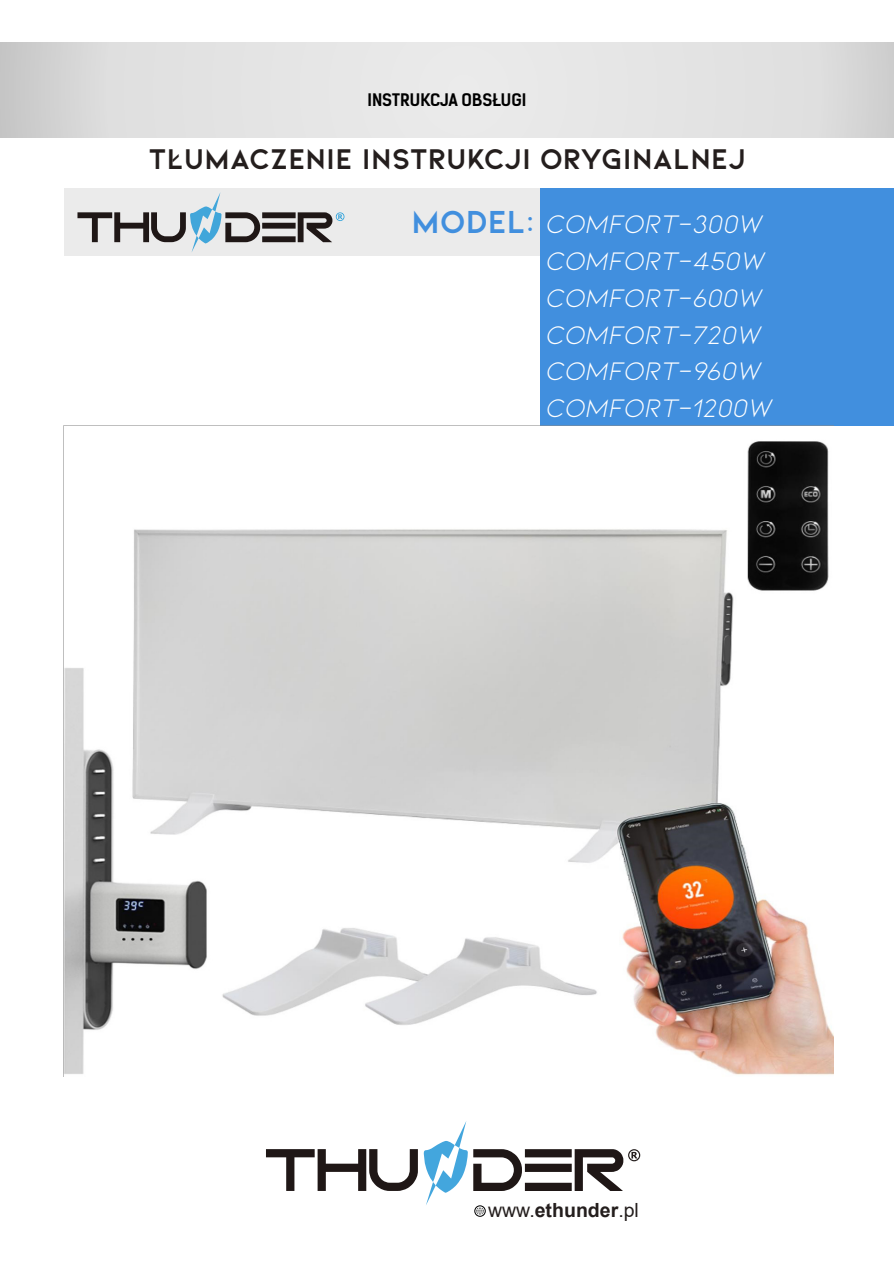
<style>
.page{position:relative;width:894px;height:1263px;background:#fff}
.page>*{position:absolute;margin:0;border:0;box-sizing:border-box;transform-origin:0 0}
.t1{font:700 30px "KIONAPL";color:#241e1d}
.t2{font:27px/36.8px "KIONAPL Regular Itallic";color:#fff}
.t3{font:700 19.5px "Arial";color:#241e1d}
.t4{font:700 16.5px "Kelson Sans";color:#000}
.s1{font-family:"KIONAPL";font-weight:700;font-size:33.45px;color:#418fde}
.s2{font-weight:400}
</style>
<div class="page">
<div style="left:64px;top:188px;width:685px;height:68px;background:#ebebeb"></div>
<svg style="left:77px;top:192px;width:267px;height:60px"></svg>
<div style="left:540px;top:188px;width:353px;height:238px;background:#418fde"></div>
<svg style="left:0;top:43px;width:893px;height:95px;background:#e1e1e1"></svg>
<svg style="left:266px;top:1121px;width:201px;height:84px"></svg>
<svg style="left:473px;top:1149px;width:167px;height:42px"></svg>
<svg style="left:474px;top:1205px;width:11px;height:12px"></svg>
<img style="left:63px;top:426px;width:769px;height:650px">
<p class="t4" style="left:367px;top:93px;width:160px">INSTRUKCJA OBSŁUGI</p>
<p class="t1" style="left:148px;top:148px;width:598px">TŁUMACZENIE INSTRUKCJI ORYGINALNEJ</p>
<p class="t2" style="left:544px;top:208px;width:227px;text-indent:-133px"><span class="s1">Model:</span> COMFORT-300W<br>COMFORT-450W<br>COMFORT-600W<br>COMFORT-720W<br>COMFORT-960W<br>COMFORT-1200W</p>
<p class="t3" style="left:488px;top:1202px;width:152px"><span class="s2">www.</span>ethunder<span class="s2">.pl</span></p>
</div>
